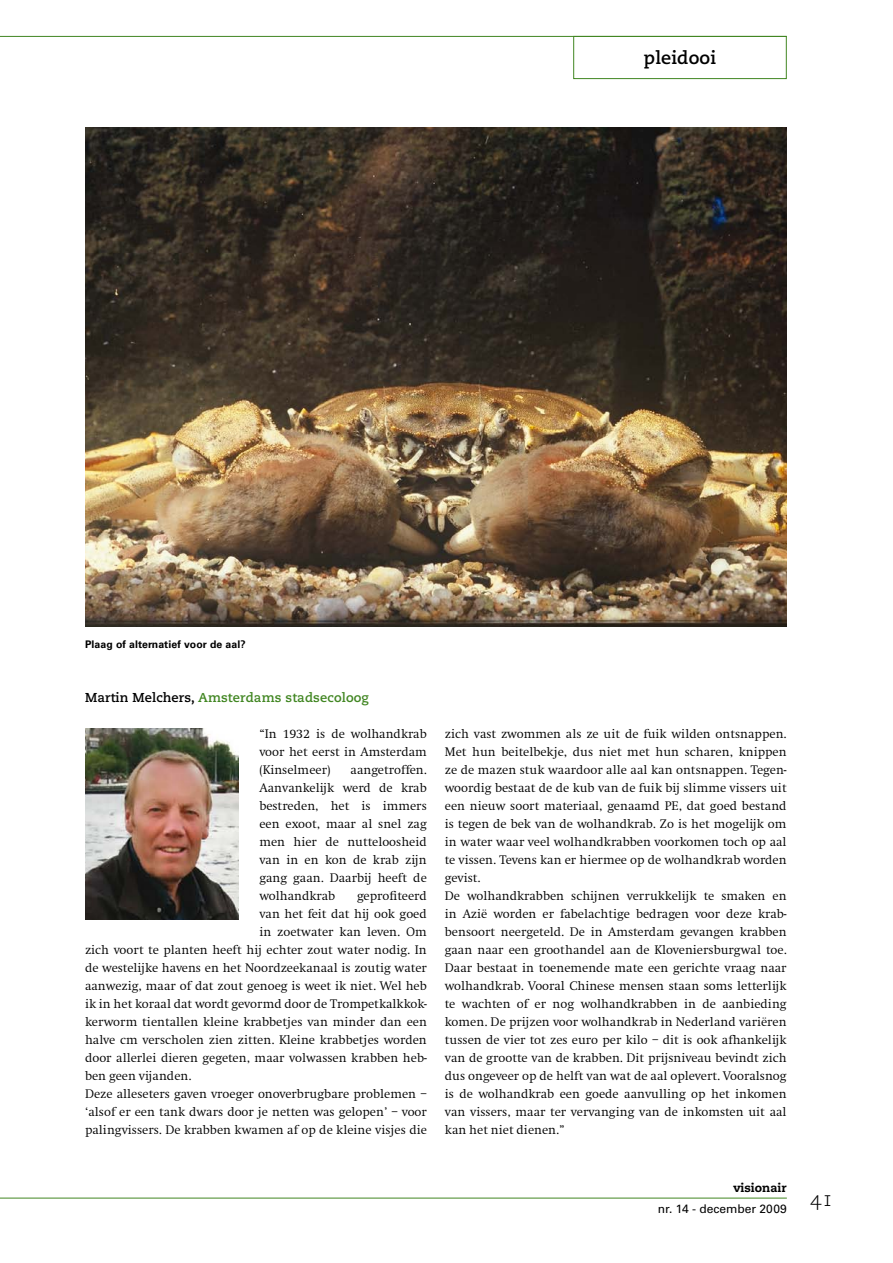
<style>
.page{position:relative;width:893px;height:1263px;background:#fff}
.page>*{position:absolute;margin:0;border:0;box-sizing:border-box;transform-origin:0 0}
.t1{font:21px "Caecilia Light Os F";color:#000}
.t2{font:18px "Caecilia Bold Os F";letter-spacing:.01em;color:#000}
.t3{font:300 12.9px/18px "Swift";color:#000;text-align:justify}
.t4{font:12.9px "Caecilia Bold Os F";letter-spacing:.01em;color:#418622}
.t5{font:12px "Univers";color:#000}
.t6{font:12px "Caecilia Heavy Os F";color:#000}
.t7{font:700 10.5px "Univers";letter-spacing:.01em;color:#000}
.s1{color:#000}
</style>
<div class="page">
<hr style="left:0;top:36px;width:787px;height:1px;background:#418622">
<div style="left:573px;top:36px;width:214px;height:43px;border:1px solid #418622"></div>
<img style="left:85px;top:128px;width:702px;height:498px">
<hr style="left:0;top:1198px;width:787px;height:1px;background:#418622">
<img style="left:85px;top:729px;width:153px;height:190px">
<h2 class="t2" style="left:644px;top:48px;width:74px">pleidooi</h2>
<p class="t7" style="left:85px;top:638px;width:162px">Plaag of alternatief voor de aal?</p>
<p class="t4" style="left:85px;top:690px;width:285px"><span class="s1">Martin Melchers,</span> Amsterdams stadsecoloog</p>
<p class="t3" style="left:259px;top:725px;width:169px">“In 1932 is de wolhandkrab voor het eerst in Amsterdam (Kinselmeer)</p>
<p class="t3" style="left:259px;top:761px;width:169px;text-indent:91px">aangetroffen.<br>Aanvankelijk werd de krab bestreden, het is immers een exoot, maar al snel zag men hier de nutteloosheid van in en kon de krab zijn gang gaan. Daarbij heeft de wolhandkrab</p>
<p class="t3" style="left:357px;top:887px;width:71px">geprofiteerd</p>
<p class="t3" style="left:259px;top:905px;width:169px">van het feit dat hij ook goed</p>
<p class="t3" style="left:259px;top:923px;width:169px">in zoetwater kan leven. Om</p>
<p class="t3" style="left:85px;top:941px;width:343px">zich voort te planten heeft hij echter zout water nodig. In</p>
<p class="t3" style="left:85px;top:959px;width:343px">de westelijke havens en het Noordzeekanaal is zoutig water</p>
<p class="t3" style="left:85px;top:977px;width:343px">aanwezig, maar of dat zout genoeg is weet ik niet. Wel heb</p>
<p class="t3" style="left:85px;top:995px;width:343px">ik in het koraal dat wordt gevormd door de Trompetkalkkok-</p>
<p class="t3" style="left:85px;top:1013px;width:343px">kerworm tientallen kleine krabbetjes van minder dan een</p>
<p class="t3" style="left:85px;top:1031px;width:343px">halve cm verscholen zien zitten. Kleine krabbetjes worden</p>
<p class="t3" style="left:85px;top:1049px;width:343px">door allerlei dieren gegeten, maar volwassen krabben heb-</p>
<p class="t3" style="left:85px;top:1067px;width:108px">ben geen vijanden.</p>
<p class="t3" style="left:85px;top:1085px;width:343px">Deze alleseters gaven vroeger onoverbrugbare problemen –</p>
<p class="t3" style="left:85px;top:1103px;width:343px">‘alsof er een tank dwars door je netten was gelopen’ – voor</p>
<p class="t3" style="left:85px;top:1121px;width:343px">palingvissers. De krabben kwamen af op de kleine visjes die</p>
<p class="t3" style="left:445px;top:725px;width:343px;text-align:left">zich vast zwommen als ze uit de fuik wilden ontsnappen.<br>Met hun beitelbekje, dus niet met hun scharen, knippen ze de mazen stuk waardoor alle aal kan ontsnappen. Tegen&shy;woordig bestaat de de kub van de fuik bij slimme vissers uit een nieuw soort materiaal, genaamd PE, dat goed bestand is tegen de bek van de wolhandkrab. Zo is het mogelijk om in water waar veel wolhandkrabben voorkomen toch op aal te vissen. Tevens kan er hiermee op de wolhandkrab worden gevist.<br>De wolhandkrabben schijnen verrukkelijk te smaken en in Azië worden er fabelachtige bedragen voor deze krab&shy;bensoort neergeteld. De in Amsterdam gevangen krabben gaan naar een groothandel aan de Kloveniersburgwal toe.<br>Daar bestaat in toenemende mate een gerichte vraag naar wolhandkrab. Vooral Chinese mensen staan soms letterlijk te wachten of er nog wolhandkrabben in de aanbieding komen. De prijzen voor wolhandkrab in Nederland variëren tussen de vier tot zes euro per kilo – dit is ook afhankelijk van de grootte van de krabben. Dit prijsniveau bevindt zich dus ongeveer op de helft van wat de aal oplevert. Vooralsnog is de wolhandkrab een goede aanvulling op het inkomen van vissers, maar ter vervanging van de inkomsten uit aal kan het niet dienen.”</p>
<p class="t6" style="left:733px;top:1180px;width:55px">visionair</p>
<p class="t5" style="left:658px;top:1201px;width:130px">nr. 14 - december 2009</p>
<h1 class="t1" style="left:810px;top:1186px;width:25px">41</h1>
</div>
